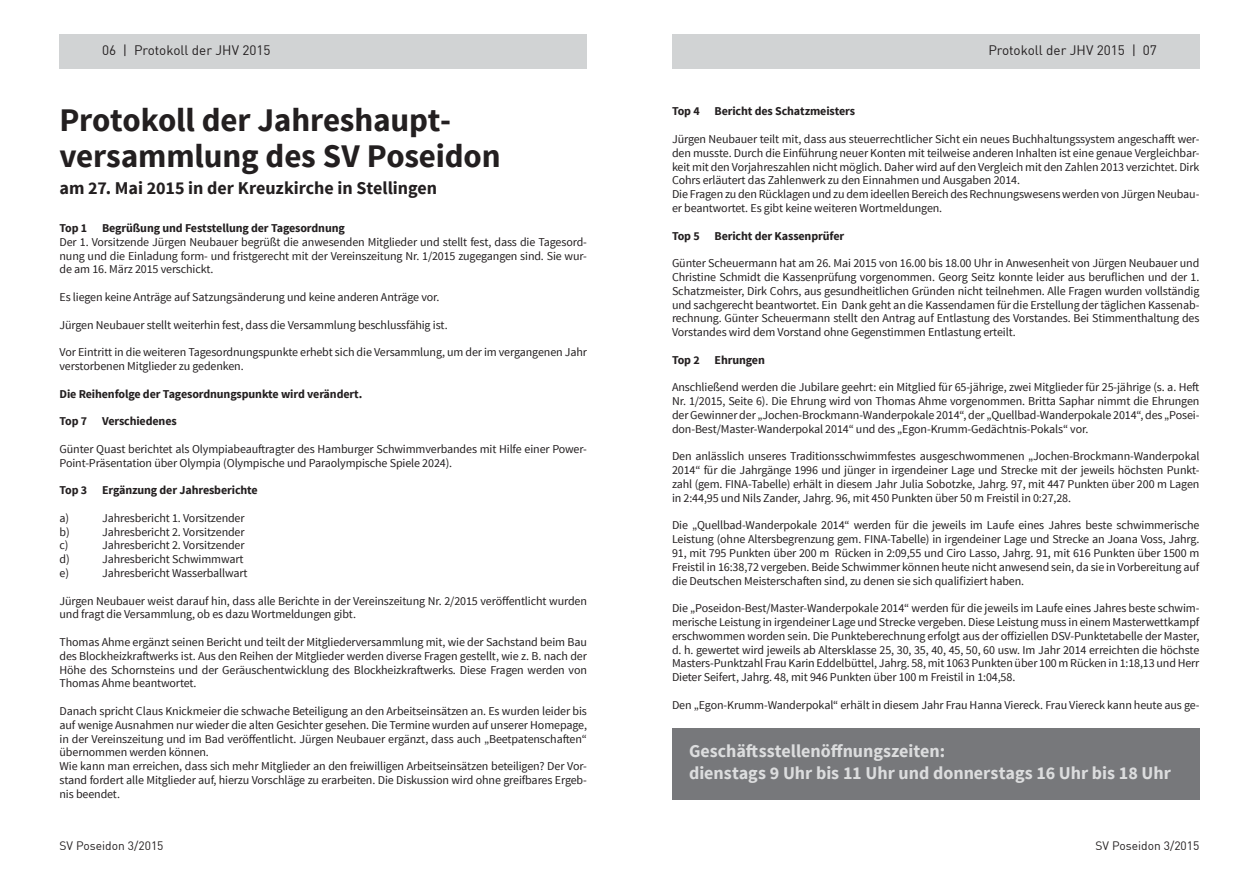
<style>
.page{position:relative;width:1259px;height:893px;background:#fff}
.page>*{position:absolute;margin:0;border:0;box-sizing:border-box;transform-origin:0 0}
.t1{font:700 33px/36px "Source Sans Pro";letter-spacing:-.005em;color:#231f20}
.t2{font:700 18px/22.5px "Source Sans Pro";color:#dcddde}
.t3{font:700 18px "Source Sans Pro";color:#231f20}
.t4{font:13.5px "DIN";color:#231f20}
.t5{font:12px/13.8px "Source Sans Pro";letter-spacing:-.01em;color:#231f20;text-align:justify}
.t6{font:700 12px "Source Sans Pro";letter-spacing:-.01em;color:#231f20}
.t7{font:12px "DIN";color:#231f20}
</style>
<div class="page">
<div style="left:672px;top:34px;width:527px;height:34px;background:#d1d3d4"></div>
<div style="left:60px;top:34px;width:527px;height:34px;background:#d1d3d4"></div>
<div style="left:672px;top:728px;width:527px;height:71px;background:#77787b"></div>
<p class="t4" style="left:102px;top:42px;width:170px">06 | Protokoll der JHV 2015</p>
<p class="t4" style="left:988px;top:42px;width:170px">Protokoll der JHV 2015 | 07</p>
<h1 class="t1" style="left:60px;top:103px;width:443px">Protokoll der Jahreshaupt&shy;versammlung des SV Poseidon</h1>
<h2 class="t3" style="left:60px;top:177px;width:379px">am 27. Mai 2015 in der Kreuzkirche in Stellingen</h2>
<p class="t6" style="left:60px;top:220px;width:287px">Top 1 Begrüßung und Feststellung der Tagesordnung</p>
<p class="t5" style="left:60px;top:235px;width:529px">Der 1. Vorsitzende Jürgen Neubauer begrüßt die anwesenden Mitglieder und stellt fest, dass die Tagesord&shy;nung und die Einladung form- und fristgerecht mit der Vereinszeitung Nr. 1/2015 zugegangen sind. Sie wur&shy;de am 16. März 2015 verschickt.</p>
<p class="t5" style="left:60px;top:290px;width:381px">Es liegen keine Anträge auf Satzungsänderung und keine anderen Anträge vor.</p>
<p class="t5" style="left:60px;top:318px;width:390px">Jürgen Neubauer stellt weiterhin fest, dass die Versammlung beschlussfähig ist.</p>
<p class="t5" style="left:60px;top:345px;width:529px">Vor Eintritt in die weiteren Tagesordnungspunkte erhebt sich die Versammlung, um der im vergangenen Jahr verstorbenen Mitglieder zu gedenken.</p>
<p class="t6" style="left:60px;top:386px;width:304px">Die Reihenfolge der Tagesordnungspunkte wird verändert.</p>
<p class="t6" style="left:60px;top:413px;width:119px">Top 7 Verschiedenes</p>
<p class="t5" style="left:60px;top:442px;width:529px">Günter Quast berichtet als Olympiabeauftragter des Hamburger Schwimmverbandes mit Hilfe einer Power-<br>Point-Präsentation über Olympia (Olympische und Paraolympische Spiele 2024).</p>
<p class="t6" style="left:60px;top:482px;width:200px">Top 3 Ergänzung der Jahresberichte</p>
<p class="t5" style="left:60px;top:511px;width:11px">a)</p>
<p class="t5" style="left:102px;top:511px;width:144px">Jahresbericht 1. Vorsitzender</p>
<p class="t5" style="left:60px;top:525px;width:12px">b)</p>
<p class="t5" style="left:102px;top:525px;width:144px">Jahresbericht 2. Vorsitzender</p>
<p class="t5" style="left:60px;top:539px;width:10px">c)</p>
<p class="t5" style="left:102px;top:539px;width:144px">Jahresbericht 2. Vorsitzender</p>
<p class="t5" style="left:60px;top:552px;width:12px">d)</p>
<p class="t5" style="left:102px;top:552px;width:143px">Jahresbericht Schwimmwart</p>
<p class="t5" style="left:60px;top:566px;width:11px">e)</p>
<p class="t5" style="left:102px;top:566px;width:147px">Jahresbericht Wasserballwart</p>
<p class="t5" style="left:60px;top:594px;width:529px">Jürgen Neubauer weist darauf hin, dass alle Berichte in der Vereinszeitung Nr. 2/2015 veröffentlicht wurden und fragt die Versammlung, ob es dazu Wortmeldungen gibt.</p>
<p class="t5" style="left:60px;top:635px;width:529px">Thomas Ahme ergänzt seinen Bericht und teilt der Mitgliederversammlung mit, wie der Sachstand beim Bau des Blockheizkraftwerks ist. Aus den Reihen der Mitglieder werden diverse Fragen gestellt, wie z. B. nach der Höhe des Schornsteins und der Geräuschentwicklung des Blockheizkraftwerks. Diese Fragen werden von Thomas Ahme beantwortet.</p>
<p class="t5" style="left:60px;top:704px;width:529px;text-align:left">Danach spricht Claus Knickmeier die schwache Beteiligung an den Arbeitseinsätzen an. Es wurden leider bis auf wenige Ausnahmen nur wieder die alten Gesichter gesehen. Die Termine wurden auf unserer Homepage, in der Vereinszeitung und im Bad veröffentlicht. Jürgen Neubauer ergänzt, dass auch „Beetpatenschaften“ übernommen werden können.<br>Wie kann man erreichen, dass sich mehr Mitglieder an den freiwilligen Arbeitseinsätzen beteiligen? Der Vor&shy;stand fordert alle Mitglieder auf, hierzu Vorschläge zu erarbeiten. Die Diskussion wird ohne greifbares Ergeb&shy;nis beendet.</p>
<p class="t6" style="left:672px;top:104px;width:184px">Top 4 Bericht des Schatzmeisters</p>
<p class="t5" style="left:672px;top:132px;width:529px;text-align:left">Jürgen Neubauer teilt mit, dass aus steuerrechtlicher Sicht ein neues Buchhaltungssystem angeschafft wer&shy;den musste. Durch die Einführung neuer Konten mit teilweise anderen Inhalten ist eine genaue Vergleichbar&shy;keit mit den Vorjahreszahlen nicht möglich. Daher wird auf den Vergleich mit den Zahlen 2013 verzichtet. Dirk Cohrs erläutert das Zahlenwerk zu den Einnahmen und Ausgaben 2014.<br>Die Fragen zu den Rücklagen und zu dem ideellen Bereich des Rechnungswesens werden von Jürgen Neubau&shy;er beantwortet. Es gibt keine weiteren Wortmeldungen.</p>
<p class="t6" style="left:672px;top:228px;width:174px">Top 5 Bericht der Kassenprüfer</p>
<p class="t5" style="left:672px;top:256px;width:529px">Günter Scheuermann hat am 26. Mai 2015 von 16.00 bis 18.00 Uhr in Anwesenheit von Jürgen Neubauer und Christine Schmidt die Kassenprüfung vorgenommen. Georg Seitz konnte leider aus beruflichen und der 1.<br>Schatzmeister, Dirk Cohrs, aus gesundheitlichen Gründen nicht teilnehmen. Alle Fragen wurden vollständig und sachgerecht beantwortet. Ein Dank geht an die Kassendamen für die Erstellung der täglichen Kassenab&shy;rechnung. Günter Scheuermann stellt den Antrag auf Entlastung des Vorstandes. Bei Stimmenthaltung des Vorstandes wird dem Vorstand ohne Gegenstimmen Entlastung erteilt.</p>
<p class="t6" style="left:672px;top:352px;width:94px">Top 2 Ehrungen</p>
<p class="t5" style="left:672px;top:381px;width:529px">Anschließend werden die Jubilare geehrt: ein Mitglied für 65-jährige, zwei Mitglieder für 25-jährige (s. a. Heft Nr. 1/2015, Seite 6). Die Ehrung wird von Thomas Ahme vorgenommen. Britta Saphar nimmt die Ehrungen der Gewinner der „Jochen-Brockmann-Wanderpokale 2014“, der „Quellbad-Wanderpokale 2014“, des „Posei&shy;don-Best/Master-Wanderpokal 2014“ und des „Egon-Krumm-Gedächtnis-Pokals“ vor.</p>
<p class="t5" style="left:672px;top:450px;width:529px">Den anlässlich unseres Traditionsschwimmfestes ausgeschwommenen „Jochen-Brockmann-Wanderpokal 2014“ für die Jahrgänge 1996 und jünger in irgendeiner Lage und Strecke mit der jeweils höchsten Punkt&shy;zahl (gem. FINA-Tabelle) erhält in diesem Jahr Julia Sobotzke, Jahrg. 97, mit 447 Punkten über 200 m Lagen in 2:44,95 und Nils Zander, Jahrg. 96, mit 450 Punkten über 50 m Freistil in 0:27,28.</p>
<p class="t5" style="left:672px;top:519px;width:529px">Die „Quellbad-Wanderpokale 2014“ werden für die jeweils im Laufe eines Jahres beste schwimmerische Leistung (ohne Altersbegrenzung gem. FINA-Tabelle) in irgendeiner Lage und Strecke an Joana Voss, Jahrg.<br>91, mit 795 Punkten über 200 m Rücken in 2:09,55 und Ciro Lasso, Jahrg. 91, mit 616 Punkten über 1500 m Freistil in 16:38,72 vergeben. Beide Schwimmer können heute nicht anwesend sein, da sie in Vorbereitung auf die Deutschen Meisterschaften sind, zu denen sie sich qualifiziert haben.</p>
<p class="t5" style="left:672px;top:601px;width:529px">Die „Poseidon-Best/Master-Wanderpokale 2014“ werden für die jeweils im Laufe eines Jahres beste schwim&shy;merische Leistung in irgendeiner Lage und Strecke vergeben. Diese Leistung muss in einem Masterwettkampf erschwommen worden sein. Die Punkteberechnung erfolgt aus der offiziellen DSV-Punktetabelle der Master, d. h. gewertet wird jeweils ab Altersklasse 25, 30, 35, 40, 45, 50, 60 usw. Im Jahr 2014 erreichten die höchste Masters-Punktzahl Frau Karin Eddelbüttel, Jahrg. 58, mit 1063 Punkten über 100 m Rücken in 1:18,13 und Herr Dieter Seifert, Jahrg. 48, mit 946 Punkten über 100 m Freistil in 1:04,58.</p>
<p class="t5" style="left:672px;top:698px;width:529px">Den „Egon-Krumm-Wanderpokal“ erhält in diesem Jahr Frau Hanna Viereck. Frau Viereck kann heute aus ge-</p>
<h2 class="t2" style="left:689px;top:740px;width:483px">Geschäftsstellenöffnungszeiten:<br>dienstags 9 Uhr bis 11 Uhr und donnerstags 16 Uhr bis 18 Uhr</h2>
<p class="t7" style="left:60px;top:839px;width:105px">SV Poseidon 3/2015</p>
<p class="t7" style="left:1095px;top:839px;width:105px">SV Poseidon 3/2015</p>
</div>
